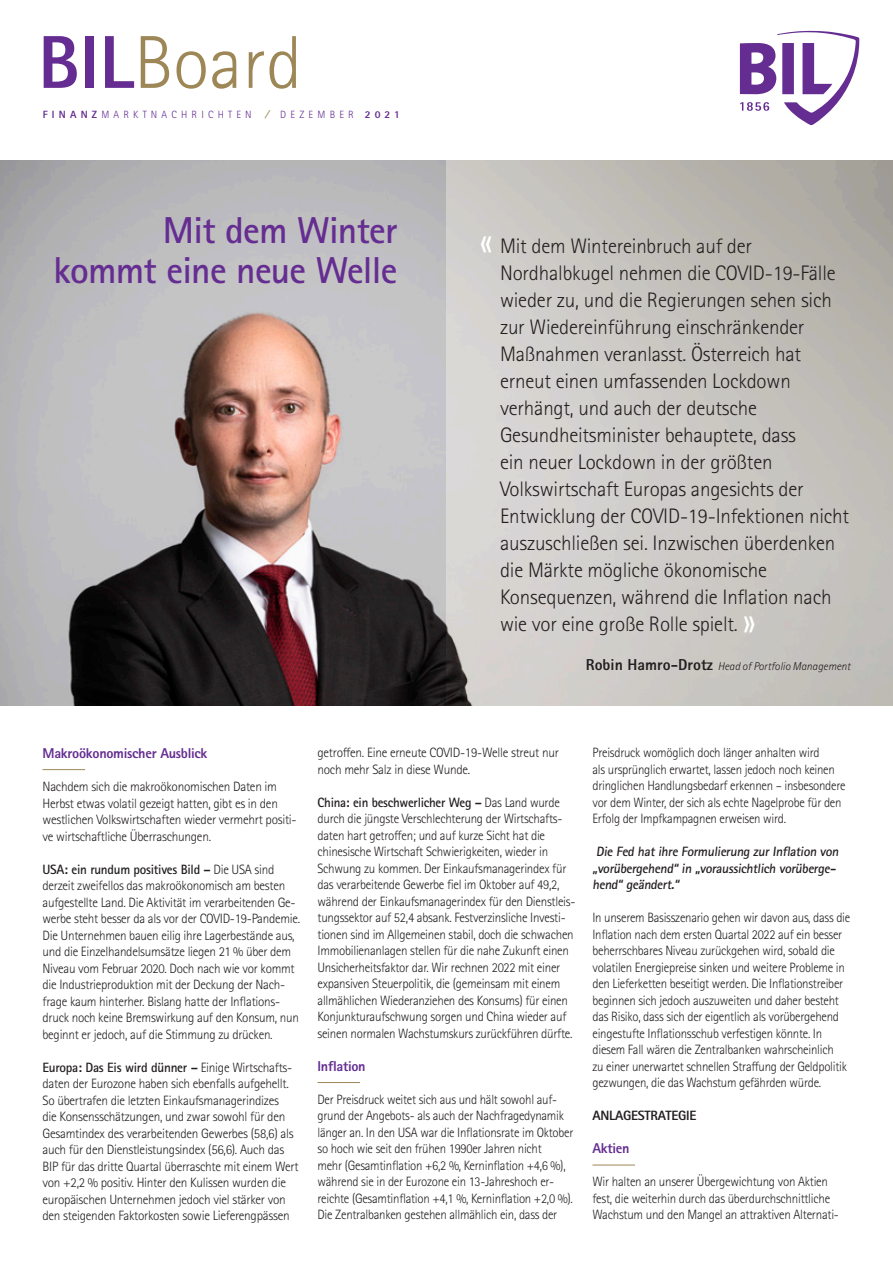
<style>
.page{position:relative;width:893px;height:1263px;background:#fff}
.page>*{position:absolute;margin:0;border:0;box-sizing:border-box;transform-origin:0 0}
.t1{font:300 75px "Rotis Sans Serif Pro Cyr";color:#9e8757}
.t2{font:300 43.5px "Rotis Sans Serif Pro Cyr";color:#fff}
.t3{font:700 37.5px/40.2px "Rotis Sans Serif Pro Cyr";letter-spacing:-.02em;color:#652d91;text-align:right}
.t4{font:300 21px/27px "Rotis Sans Serif Pro Cyr";letter-spacing:-.01em;color:#231f20}
.t5{font:800 14.25px "Rotis Sans Serif Pro Cyr";letter-spacing:-.02em;color:#652d91}
.t6{font:300 13.5px/16.5px "Rotis Sans Serif Pro Cyr";letter-spacing:-.02em;color:#231f20}
.t7{font:300 13.5px/16.5px "Rotis Sans Serif Pro Cyr";letter-spacing:-.02em;color:#231f20;scale:.95 1}
.t8{font:300 13.5px/16.5px "Rotis Sans Serif Pro Cyr";letter-spacing:-.02em;color:#231f20;scale:.96 1}
.t9{font:700 13.5px/16.5px "Rotis Sans Serif Pro Cyr";color:#231f20}
.t10{font:800 13.5px "Rotis Sans Serif Pro Cyr";letter-spacing:-.02em;color:#231f20}
.t11{font:italic 300 11.4px "Rotis Sans Serif";color:#231f20}
.t12{font:300 10.5px "Rotis Sans Serif Pro Cyr";letter-spacing:.4em;color:#652d91}
.s1{font-weight:800;color:#652d91}
.s2{font-weight:800}
.s3{font-weight:700;font-style:italic;font-size:9px;color:#9e8757}
.s4{font-size:43.5px;color:#fff}
.s5{font-weight:800;font-style:normal;font-size:15.9px}
.s6{font-weight:700}
</style>
<div class="page">
<hr style="left:43px;top:769px;width:42px;height:1px;background:#9e8757">
<hr style="left:317px;top:1082px;width:43px;height:1px;background:#9e8757">
<hr style="left:592px;top:1165px;width:43px;height:1px;background:#9e8757">
<svg style="left:740px;top:31px;width:119px;height:94px"></svg>
<img style="left:0;top:160px;width:446px;height:545px">
<svg style="left:446px;top:160px;width:447px;height:545px;background:#c7c4c0"></svg>
<h1 class="t1" style="left:38px;top:20px;width:265px"><span class="s1">BIL</span>Board</h1>
<p class="t12" style="left:43px;top:108px;width:210px"><span class="s2">FINANZ</span>MARKTNACHRICHTEN</p>
<p class="t12" style="left:265px;top:108px;width:137px"><span class="s3">/</span> DEZEMBER <span class="s2">2021</span></p>
<h3 class="t3" style="left:54px;top:210px;width:345px">Mit dem Winter kommt eine neue Welle</h3>
<h2 class="t2" style="left:479px;top:216px;width:15px">«</h2>
<p class="t4" style="left:500px;top:232px;width:351px">Mit dem Wintereinbruch auf der Nordhalbkugel nehmen die COVID-19-Fälle wieder zu, und die Regierungen sehen sich zur Wiedereinführung einschränkender Maßnahmen veranlasst. Österreich hat erneut einen umfassenden Lockdown verhängt, und auch der deutsche Gesundheitsminister behauptete, dass<br>ein neuer Lockdown in der größten Volkswirtschaft Europas angesichts der Entwicklung der COVID-19-Infektionen nicht auszuschließen sei. Inzwischen überdenken die Märkte mögliche ökonomische Konsequenzen, während die Inflation nach wie vor eine große Rolle spielt. <span class="s4">»</span></p>
<p class="t11" style="left:586px;top:660px;width:266px"><span class="s5">Robin Hamro-Drotz</span> Head of Portfolio Management</p>
<p class="t5" style="left:43px;top:744px;width:166px">Makroökonomischer Ausblick</p>
<p class="t6" style="left:43px;top:778px;width:256px">Nachdem sich die makroökonomischen Daten im Herbst etwas volatil gezeigt hatten, gibt es in den westlichen Volkswirtschaften wieder vermehrt positi&shy;ve wirtschaftliche Überraschungen.</p>
<p class="t6" style="left:43px;top:861px;width:259px"><span class="s6">USA: ein rundum positives Bild –</span> Die USA sind derzeit zweifellos das makroökonomisch am besten aufgestellte Land. Die Aktivität im verarbeitenden Ge&shy;werbe steht besser da als vor der COVID-19-Pandemie.<br>Die Unternehmen bauen eilig ihre Lagerbestände aus, und die Einzelhandelsumsätze liegen 21 % über dem Niveau vom Februar 2020. Doch nach wie vor kommt die Industrieproduktion mit der Deckung der Nach&shy;frage kaum hinterher. Bislang hatte der Inflations&shy;druck noch keine Bremswirkung auf den Konsum, nun beginnt er jedoch, auf die Stimmung zu drücken.</p>
<p class="t6" style="left:43px;top:1059px;width:257px"><span class="s6">Europa: Das Eis wird dünner –</span> Einige Wirtschafts&shy;daten der Eurozone haben sich ebenfalls aufgehellt.<br>So übertrafen die letzten Einkaufsmanagerindizes<br>die Konsensschätzungen, und zwar sowohl für den Gesamtindex des verarbeitenden Gewerbes (58,6) als auch für den Dienstleistungsindex (56,6). Auch das BIP für das dritte Quartal überraschte mit einem Wert von +2,2 % positiv. Hinter den Kulissen wurden die europäischen Unternehmen jedoch viel stärker von den steigenden Faktorkosten sowie Lieferengpässen</p>
<p class="t6" style="left:317px;top:745px;width:243px">getroffen. Eine erneute COVID-19-Welle streut nur noch mehr Salz in diese Wunde.</p>
<p class="t8" style="left:317px;top:794px;width:270px"><span class="s6">China: ein beschwerlicher Weg –</span> Das Land wurde durch die jüngste Verschlechterung der Wirtschafts&shy;daten hart getroffen; und auf kurze Sicht hat die chinesische Wirtschaft Schwierigkeiten, wieder in Schwung zu kommen. Der Einkaufsmanagerindex für das verarbeitende Gewerbe fiel im Oktober auf 49,2, während der Einkaufsmanagerindex für den Dienstleis&shy;tungssektor auf 52,4 absank. Festverzinsliche Investi&shy;tionen sind im Allgemeinen stabil, doch die schwachen Immobilienanlagen stellen für die nahe Zukunft einen Unsicherheitsfaktor dar. Wir rechnen 2022 mit einer expansiven Steuerpolitik, die (gemeinsam mit einem allmählichen Wiederanziehen des Konsums) für einen Konjunkturaufschwung sorgen und China wieder auf seinen normalen Wachstumskurs zurückführen dürfte.</p>
<p class="t5" style="left:317px;top:1057px;width:50px">Inflation</p>
<p class="t7" style="left:317px;top:1091px;width:271px">Der Preisdruck weitet sich aus und hält sowohl auf&shy;grund der Angebots- als auch der Nachfragedynamik länger an. In den USA war die Inflationsrate im Oktober so hoch wie seit den frühen 1990er Jahren nicht<br>mehr (Gesamtinflation +6,2 %, Kerninflation +4,6 %), während sie in der Eurozone ein 13-Jahreshoch er&shy;reichte (Gesamtinflation +4,1 %, Kerninflation +2,0 %).<br>Die Zentralbanken gestehen allmählich ein, dass der</p>
<p class="t7" style="left:592px;top:745px;width:268px">Preisdruck womöglich doch länger anhalten wird<br>als ursprünglich erwartet, lassen jedoch noch keinen dringlichen Handlungsbedarf erkennen – insbesondere vor dem Winter, der sich als echte Nagelprobe für den Erfolg der Impfkampagnen erweisen wird.</p>
<p class="t9" style="left:592px;top:843px;width:250px">Die Fed hat ihre Formulierung zur Inflation von „vorübergehend“ in „voraussichtlich vorüberge&shy;hend“ geändert.“</p>
<p class="t7" style="left:592px;top:910px;width:273px">In unserem Basisszenario gehen wir davon aus, dass die Inflation nach dem ersten Quartal 2022 auf ein besser beherrschbares Niveau zurückgehen wird, sobald die volatilen Energiepreise sinken und weitere Probleme in den Lieferketten beseitigt werden. Die Inflationstreiber beginnen sich jedoch auszuweiten und daher besteht das Risiko, dass sich der eigentlich als vorübergehend eingestufte Inflationsschub verfestigen könnte. In diesem Fall wären die Zentralbanken wahrscheinlich<br>zu einer unerwartet schnellen Straffung der Geldpolitik gezwungen, die das Wachstum gefährden würde.</p>
<p class="t10" style="left:592px;top:1107px;width:105px">ANLAGESTRATEGIE</p>
<p class="t5" style="left:592px;top:1139px;width:39px">Aktien</p>
<p class="t8" style="left:592px;top:1174px;width:258px">Wir halten an unserer Übergewichtung von Aktien fest, die weiterhin durch das überdurchschnittliche<br>Wachstum und den Mangel an attraktiven Alternati-</p>
</div>
